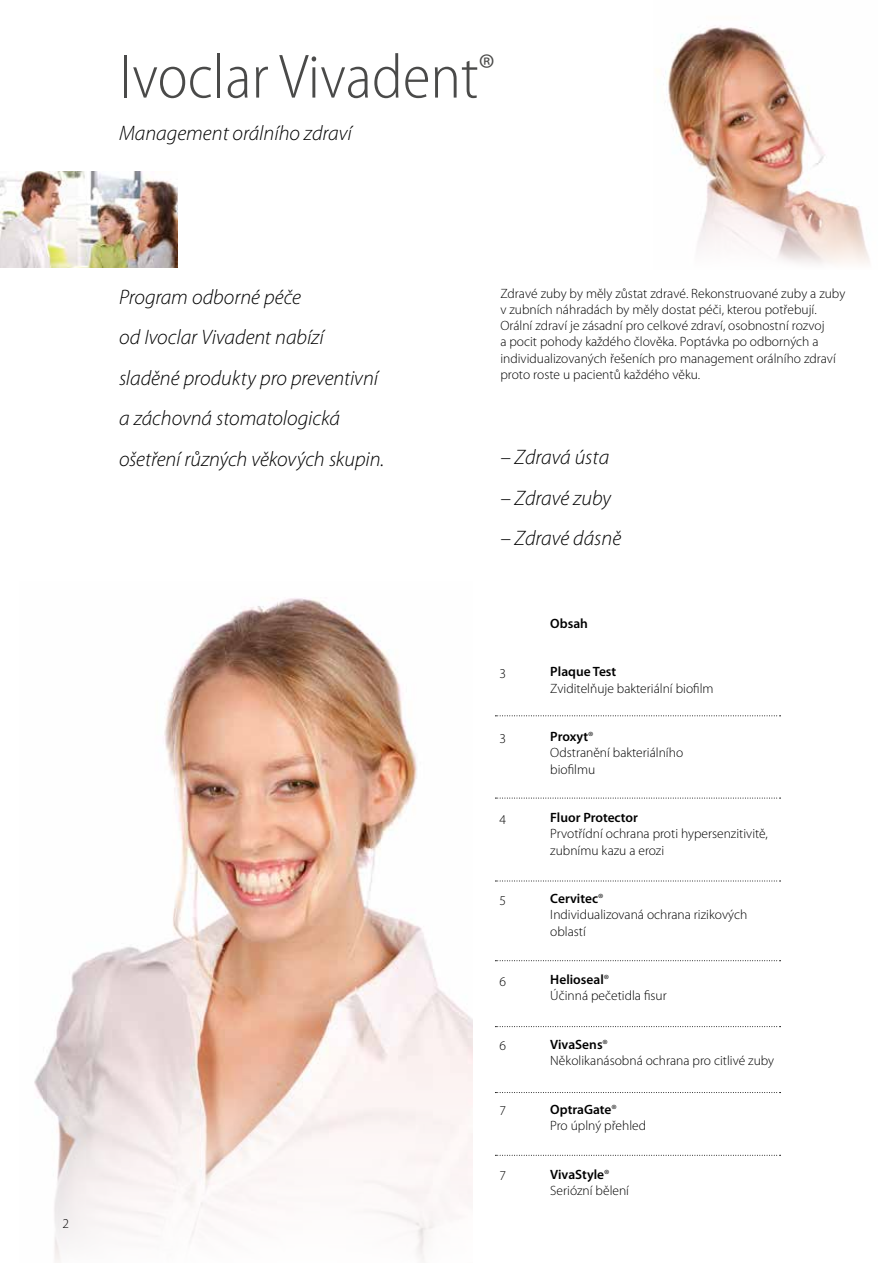
<style>
.page{position:relative;width:893px;height:1263px;background:#fff}
.page>*{position:absolute;margin:0;border:0;box-sizing:border-box;transform-origin:0 0}
.t1{font:300 semi-condensed 63px "Myriad Pro";color:#4a4a49}
.t2{font:italic 300 21px/40.5px "Myriad Pro";letter-spacing:-.005em;color:#000}
.t3{font:300 13.5px/16.2px "Myriad Pro";color:#000}
.t4{font:600 13.5px "Myriad Pro";color:#000}
.s1{font-weight:600}
</style>
<div class="page">
<img style="left:34px;top:598px;width:403px;height:507px">
<svg style="left:47px;top:979px;width:502px;height:284px;fill:#fbf4f4"></svg>
<svg style="left:495px;top:715px;width:286px;height:1px"></svg>
<svg style="left:495px;top:798px;width:286px;height:1px"></svg>
<svg style="left:495px;top:881px;width:286px;height:1px"></svg>
<svg style="left:495px;top:960px;width:286px;height:1px"></svg>
<svg style="left:495px;top:1026px;width:286px;height:1px"></svg>
<svg style="left:495px;top:1092px;width:286px;height:1px"></svg>
<svg style="left:495px;top:1155px;width:286px;height:1px"></svg>
<img style="left:665px;top:27px;width:151px;height:115px">
<svg style="left:680px;top:142px;width:190px;height:122px"></svg>
<img style="left:0;top:172px;width:177px;height:96px">
<h1 class="t1" style="left:119px;top:43px;width:378px">Ivoclar Vivadent<sup>®</sup></h1>
<h2 class="t2" style="left:119px;top:114px;width:234px">Management orálního zdraví</h2>
<h2 class="t2" style="left:119px;top:277px;width:267px">Program odborné péče<br>od Ivoclar Vivadent nabízí sladěné produkty pro preventivní a záchovná stomatologická ošetření různých věkových skupin.</h2>
<p class="t3" style="left:62px;top:1216px;width:8px">2</p>
<p class="t3" style="left:500px;top:285px;width:346px">Zdravé zuby by měly zůstat zdravé. Rekonstruované zuby a zuby v zubních náhradách by měly dostat péči, kterou potřebují.<br>Orální zdraví je zásadní pro celkové zdraví, osobnostní rozvoj<br>a pocit pohody každého člověka. Poptávka po odborných a individualizovaných řešeních pro management orálního zdraví proto roste u pacientů každého věku.</p>
<h2 class="t2" style="left:500px;top:438px;width:110px">– Zdravá ústa</h2>
<h2 class="t2" style="left:500px;top:478px;width:112px">– Zdravé zuby</h2>
<h2 class="t2" style="left:500px;top:519px;width:122px">– Zdravé dásně</h2>
<p class="t3" style="left:499px;top:665px;width:8px">3</p>
<p class="t3" style="left:499px;top:730px;width:8px">3</p>
<p class="t3" style="left:499px;top:811px;width:8px">4</p>
<p class="t3" style="left:499px;top:892px;width:8px">5</p>
<p class="t3" style="left:499px;top:973px;width:8px">6</p>
<p class="t3" style="left:499px;top:1038px;width:8px">6</p>
<p class="t3" style="left:499px;top:1103px;width:8px">7</p>
<p class="t3" style="left:499px;top:1168px;width:8px">7</p>
<p class="t4" style="left:550px;top:616px;width:39px">Obsah</p>
<p class="t4" style="left:550px;top:664px;width:68px">Plaque Test</p>
<p class="t3" style="left:550px;top:680px;width:165px">Zviditelňuje bakteriální biofilm</p>
<p class="t3" style="left:550px;top:729px;width:134px"><span class="s1">Proxyt</span>®<br>Odstranění bakteriálního biofilmu</p>
<p class="t4" style="left:550px;top:810px;width:89px">Fluor Protector</p>
<p class="t3" style="left:550px;top:826px;width:219px">Prvotřídní ochrana proti hypersenzitivitě, zubnímu kazu a erozi</p>
<p class="t3" style="left:550px;top:891px;width:199px"><span class="s1">Cervitec</span>®<br>Individualizovaná ochrana rizikových oblastí</p>
<p class="t3" style="left:550px;top:972px;width:118px"><span class="s1">Helioseal</span>®<br>Účinná pečetidla fisur</p>
<p class="t3" style="left:550px;top:1037px;width:225px"><span class="s1">VivaSens</span>®<br>Několikanásobná ochrana pro citlivé zuby</p>
<p class="t3" style="left:550px;top:1101px;width:97px"><span class="s1">OptraGate</span>®<br>Pro úplný přehled</p>
<p class="t3" style="left:550px;top:1166px;width:80px"><span class="s1">VivaStyle</span>®<br>Seriózní bělení</p>
</div>
